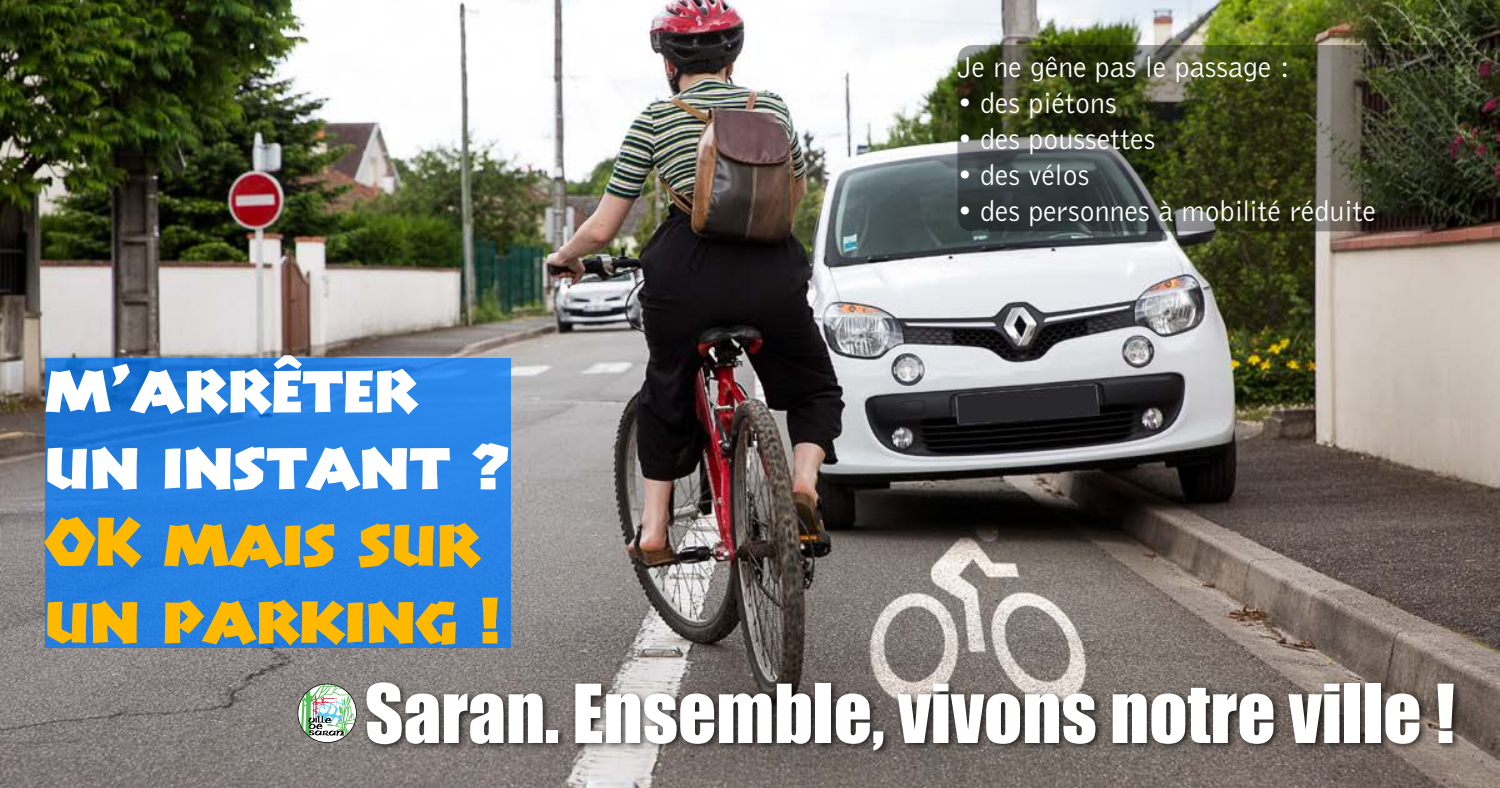
<style>
.page{position:relative;width:1500px;height:788px;background:#fff}
.page>*{position:absolute;margin:0;border:0;box-sizing:border-box;transform-origin:0 0}
.t1{font:75px "Impact";color:#fff}
.t2{font:64.12px/77px "Manito LP Std";color:#fff}
.t3{font:64.12px/77px "Manito LP Std";color:#ffb800}
.t4{font:300 30px "Bell Gothic Std";color:#fff}
</style>
<div class="page">
<img style="left:0;top:0;width:1500px;height:788px">
<svg style="left:45px;top:358px;width:466px;height:289px;fill:#2681e3"></svg>
<svg style="left:958px;top:45px;width:497px;height:186px"></svg>
<div style="left:362px;top:678px;width:1101px;height:80px;background:#000;opacity:.75"></div>
<svg style="left:298px;top:683px;width:59px;height:59px"></svg>
<h2 class="t2" style="left:45px;top:350px;width:465px">m’arrêter un instant ?</h2>
<h2 class="t3" style="left:45px;top:504px;width:457px">OK mais sur un parking !</h2>
<p class="t4" style="left:958px;top:51px;width:334px">Je ne gêne pas le passage :</p>
<p class="t4" style="left:958px;top:87px;width:161px">• des piétons</p>
<p class="t4" style="left:958px;top:123px;width:199px">• des poussettes</p>
<p class="t4" style="left:958px;top:159px;width:134px">• des vélos</p>
<p class="t4" style="left:958px;top:195px;width:420px">• des personnes à mobilité réduite</p>
<h1 class="t1" style="left:365px;top:655px;width:1092px">Saran. Ensemble, vivons notre ville !</h1>
</div>
